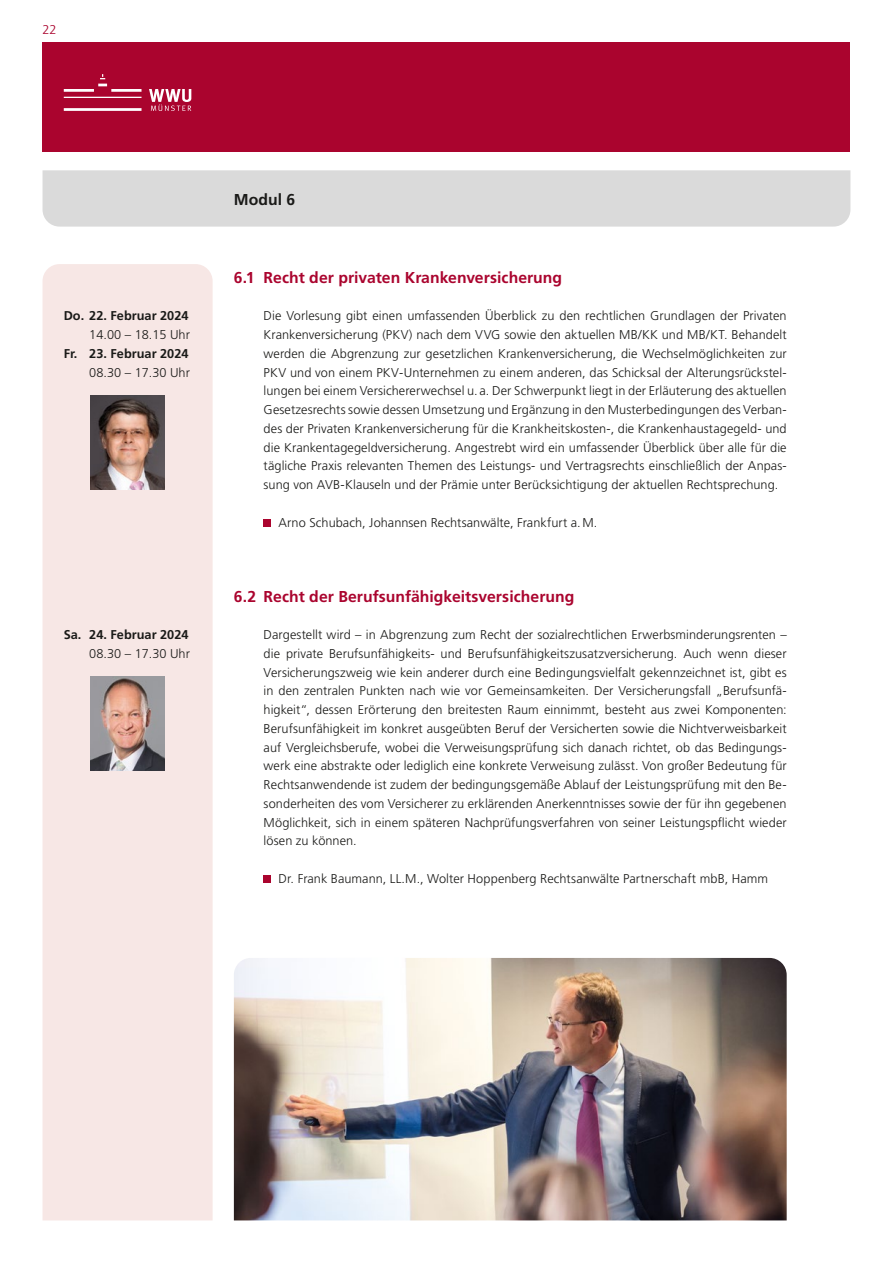
<style>
.page{position:relative;width:893px;height:1263px;background:#fff}
.page>*{position:absolute;margin:0;border:0;box-sizing:border-box;transform-origin:0 0}
.t1{font:700 15.75px "Frutiger LT";letter-spacing:.005em;color:#aa042e}
.t2{font:700 15.75px "Frutiger LT";letter-spacing:.005em;color:#1a1a18}
.t3{font:300 12.75px/18.8px "Frutiger LT";letter-spacing:.005em;color:#1a1a18;text-align:justify}
.t4{font:700 12.75px "Frutiger LT";color:#1a1a18}
.t5{font:300 12.75px "Frutiger LT";color:#aa042e}
</style>
<div class="page">
<div style="left:43px;top:264px;width:170px;height:956px;background:#f7e7e5"></div>
<div style="left:43px;top:43px;width:807px;height:109px;background:#aa042e"></div>
<svg style="left:64px;top:74px;width:127px;height:37px"></svg>
<div style="left:43px;top:170px;width:807px;height:57px;background:#dadada"></div>
<div style="left:264px;top:520px;width:7px;height:7px;background:#aa042e"></div>
<div style="left:264px;top:876px;width:7px;height:7px;background:#aa042e"></div>
<img style="left:234px;top:958px;width:553px;height:262px">
<img style="left:90px;top:677px;width:75px;height:93px">
<img style="left:90px;top:395px;width:75px;height:94px">
<p class="t5" style="left:43px;top:23px;width:16px">22</p>
<p class="t4" style="left:64px;top:308px;width:126px">Do. 22. Februar 2024</p>
<p class="t3" style="left:89px;top:325px;width:102px">14.00 – 18.15 Uhr</p>
<p class="t4" style="left:64px;top:346px;width:126px">Fr. 23. Februar 2024</p>
<p class="t3" style="left:89px;top:363px;width:102px">08.30 – 17.30 Uhr</p>
<p class="t4" style="left:64px;top:627px;width:126px">Sa. 24. Februar 2024</p>
<p class="t3" style="left:89px;top:644px;width:102px">08.30 – 17.30 Uhr</p>
<p class="t2" style="left:234px;top:190px;width:63px">Modul 6</p>
<p class="t1" style="left:234px;top:268px;width:330px">6.1 Recht der privaten Krankenversicherung</p>
<p class="t3" style="left:264px;top:307px;width:525px">Die Vorlesung gibt einen umfassenden Überblick zu den rechtlichen Grundlagen der Privaten Krankenversicherung (PKV) nach dem VVG sowie den aktuellen MB/KK und MB/KT. Behandelt werden die Abgrenzung zur gesetzlichen Krankenversicherung, die Wechselmöglichkeiten zur PKV und von einem PKV-Unternehmen zu einem anderen, das Schicksal der Alterungsrückstel&shy;lungen bei einem Versichererwechsel u.a. Der Schwerpunkt liegt in der Erläuterung des aktuellen Gesetzesrechts sowie dessen Umsetzung und Ergänzung in den Musterbedingungen des Verban&shy;des der Privaten Krankenversicherung für die Krankheitskosten-, die Krankenhaustagegeld- und die Krankentagegeldversicherung. Angestrebt wird ein umfassender Überblick über alle für die tägliche Praxis relevanten Themen des Leistungs- und Vertragsrechts einschließlich der Anpas&shy;sung von AVB-Klauseln und der Prämie unter Berücksichtigung der aktuellen Rechtsprechung.</p>
<p class="t3" style="left:279px;top:513px;width:320px">Arno Schubach, Johannsen Rechtsanwälte, Frankfurt a.M.</p>
<p class="t1" style="left:234px;top:587px;width:342px">6.2 Recht der Berufsunfähigkeitsversicherung</p>
<p class="t3" style="left:264px;top:625px;width:525px">Dargestellt wird – in Abgrenzung zum Recht der sozialrechtlichen Erwerbsminderungsrenten – die private Berufsunfähigkeits- und Berufsunfähigkeitszusatzversicherung. Auch wenn dieser Versicherungszweig wie kein anderer durch eine Bedingungsvielfalt gekennzeichnet ist, gibt es in den zentralen Punkten nach wie vor Gemeinsamkeiten. Der Versicherungsfall „Berufsunfä&shy;higkeit“, dessen Erörterung den breitesten Raum einnimmt, besteht aus zwei Komponenten:<br>Berufsunfähigkeit im konkret ausgeübten Beruf der Versicherten sowie die Nichtverweisbarkeit auf Vergleichsberufe, wobei die Verweisungsprüfung sich danach richtet, ob das Bedingungs&shy;werk eine abstrakte oder lediglich eine konkrete Verweisung zulässt. Von großer Bedeutung für Rechtsanwendende ist zudem der bedingungsgemäße Ablauf der Leistungsprüfung mit den Be&shy;sonderheiten des vom Versicherer zu erklärenden Anerkenntnisses sowie der für ihn gegebenen Möglichkeit, sich in einem späteren Nachprüfungsverfahren von seiner Leistungspflicht wieder lösen zu können.</p>
<p class="t3" style="left:279px;top:869px;width:491px">Dr. Frank Baumann, LL.M., Wolter Hoppenberg Rechtsanwälte Partnerschaft mbB, Hamm</p>
</div>
